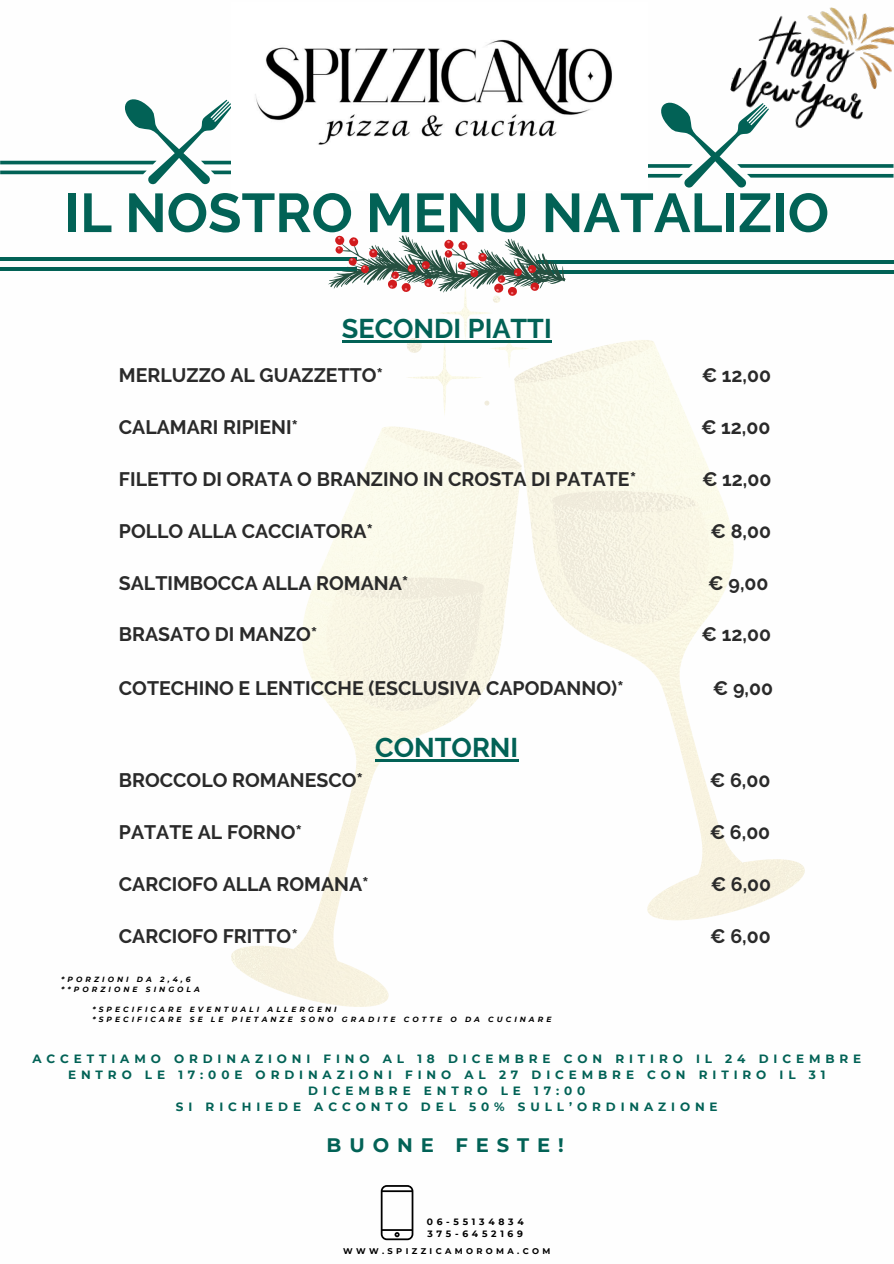
<style>
.page{position:relative;width:894px;height:1264px;background:#fff}
.page>*{position:absolute;margin:0;border:0;box-sizing:border-box;transform-origin:0 0}
.t1{font:700 54.6px "Raleway";color:#026256}
.t2{font:700 27px "Raleway";color:#026256}
.t3{font:700 19.5px "Raleway";color:#2a2a2a}
.t4{font:700 19.5px "Montserrat";letter-spacing:.405em;color:#026256}
.t5{font:700 12px/16px "Montserrat";letter-spacing:.405em;color:#026256;text-align:center}
.t6{font:700 9.15px/12.1px "Montserrat";letter-spacing:.405em;color:#000}
.t7{font:700 8.25px "Montserrat";letter-spacing:.405em;color:#000}
.t8{font:italic 700 7.5px "Montserrat";letter-spacing:.405em;color:#000}
</style>
<div class="page">
<hr style="left:0;top:267px;width:357px;height:3px;background:#026256">
<hr style="left:0;top:257px;width:357px;height:3px;background:#026256">
<svg style="left:0;top:99px;width:231px;height:86px"></svg>
<hr style="left:536px;top:270px;width:356px;height:4px;background:#026256">
<hr style="left:536px;top:260px;width:356px;height:4px;background:#026256">
<svg style="left:648px;top:102px;width:244px;height:86px"></svg>
<svg style="left:380px;top:1185px;width:33px;height:55px"></svg>
<svg style="left:328px;top:235px;width:237px;height:53px"></svg>
<img style="left:255px;top:39px;width:357px;height:106px">
<img style="left:725px;top:7px;width:168px;height:135px">
<img style="left:231px;top:288px;width:573px;height:718px">
<hr style="left:342px;top:340px;width:209px;height:2px;background:#026256">
<hr style="left:375px;top:759px;width:143px;height:2px;background:#026256">
<p class="t1" style="left:64px;top:181px;width:765px">IL NOSTRO MENÙ NATALIZIO</p>
<h3 class="t2" style="left:342px;top:312px;width:211px">SECONDI PIATTI</h3>
<p class="t3" style="left:119px;top:364px;width:266px">MERLUZZO AL GUAZZETTO*</p>
<p class="t3" style="left:701px;top:364px;width:71px">€ 12,00</p>
<p class="t3" style="left:119px;top:416px;width:181px">CALAMARI RIPIENI*</p>
<p class="t3" style="left:700px;top:416px;width:71px">€ 12,00</p>
<p class="t3" style="left:119px;top:467px;width:519px">FILETTO DI ORATA O BRANZINO IN CROSTA DI PATATE*</p>
<p class="t3" style="left:701px;top:467px;width:71px">€ 12,00</p>
<h1 class="t3" style="left:119px;top:519px;width:256px">POLLO ALLA CACCIATORA*</h1>
<h1 class="t3" style="left:710px;top:519px;width:62px">€ 8,00</h1>
<p class="t3" style="left:119px;top:571px;width:291px">SALTIMBOCCA ALLA ROMANA*</p>
<p class="t3" style="left:708px;top:571px;width:62px">€ 9,00</p>
<h2 class="t3" style="left:119px;top:623px;width:200px">BRASATO DI MANZO*</h2>
<h2 class="t3" style="left:701px;top:623px;width:71px">€ 12,00</h2>
<h2 class="t3" style="left:119px;top:677px;width:506px">COTECHINO E LENTICCHE (ESCLUSIVA CAPODANNO)*</h2>
<h2 class="t3" style="left:712px;top:677px;width:62px">€ 9,00</h2>
<h3 class="t2" style="left:375px;top:731px;width:144px">CONTORNI</h3>
<h3 class="t3" style="left:119px;top:769px;width:246px">BROCCOLO ROMANESCO*</h3>
<h3 class="t3" style="left:709px;top:769px;width:62px">€ 6,00</h3>
<h3 class="t3" style="left:119px;top:820px;width:185px">PATATE AL FORNO*</h3>
<h3 class="t3" style="left:709px;top:820px;width:62px">€ 6,00</h3>
<h3 class="t3" style="left:119px;top:872px;width:251px">CARCIOFO ALLA ROMANA*</h3>
<h3 class="t3" style="left:710px;top:872px;width:62px">€ 6,00</h3>
<h3 class="t3" style="left:119px;top:924px;width:181px">CARCIOFO FRITTO*</h3>
<h3 class="t3" style="left:710px;top:924px;width:62px">€ 6,00</h3>
<h3 class="t8" style="left:61px;top:974px;width:131px">*PORZIONI DA 2,4,6</h3>
<h3 class="t8" style="left:61px;top:984px;width:140px">**PORZIONE SINGOLA</h3>
<h3 class="t8" style="left:92px;top:1004px;width:246px">*SPECIFICARE EVENTUALI ALLERGENI</h3>
<p class="t8" style="left:92px;top:1014px;width:460px">*SPECIFICARE SE LE PIETANZE SONO GRADITE COTTE O DA CUCINARE</p>
<p class="t5" style="left:32px;top:1050px;width:830px">ACCETTIAMO ORDINAZIONI FINO AL 18 DICEMBRE CON RITIRO IL 24 DICEMBRE ENTRO LE 17:00E ORDINAZIONI FINO AL 27 DICEMBRE CON RITIRO IL 31<br>DICEMBRE ENTRO LE 17:00<br>SI RICHIEDE ACCONTO DEL 50% SULL’ORDINAZIONE</p>
<p class="t4" style="left:326px;top:1132px;width:239px">BUONE FESTE!</p>
<h3 class="t6" style="left:426px;top:1215px;width:98px">06-55134834<br>375-6452169</h3>
<h3 class="t7" style="left:343px;top:1246px;width:209px">WWW.SPIZZICAMOROMA.COM</h3>
</div>
